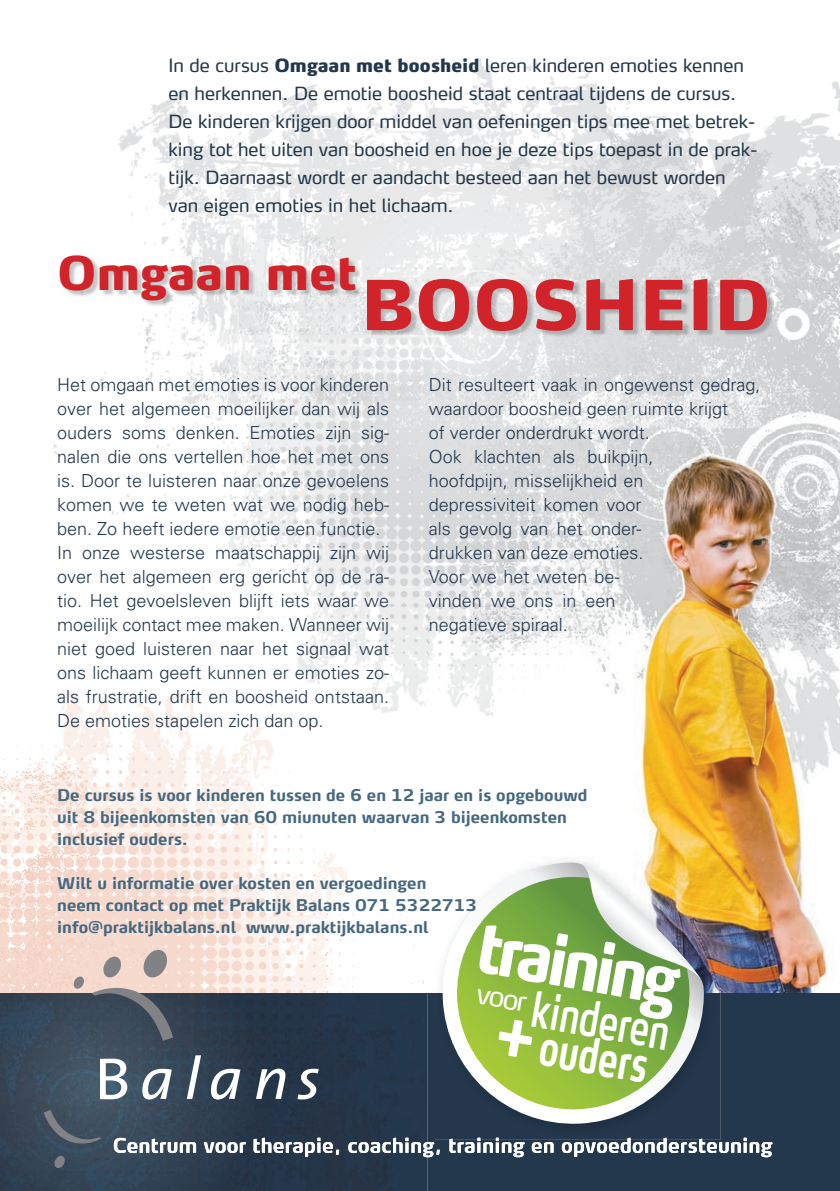
<style>
.page{position:relative;width:840px;height:1191px;background:#fff}
.page>*{position:absolute;margin:0;border:0;box-sizing:border-box;transform-origin:0 0}
.t1{font:800 69.2px "Max TF";color:#fff;scale:.87 1}
.t2{font:900 68px "Max TF";color:#d1232a}
.t3{font:600 48.4px "Max TF";color:#fff;scale:.69 1}
.t4{font:700 48.4px "Max TF";color:#fff;scale:.69 1}
.t5{font:900 46px "Max TF";color:#d1232a}
.t6{font:27.4px "Max TF";color:#fff}
.t7{font:300 18px/24px "Univers";color:#23374b}
.t8{font:18px/28px "Max TF";color:#23374b}
.t9{font:700 16px/22px "Max TF";color:#45687f}
.s1{font-weight:900}
</style>
<div class="page">
<img style="left:0;top:733px;width:427px;height:458px">
<div style="left:427px;top:993px;width:413px;height:198px;background:#24384d"></div>
<img style="left:54px;top:796px;width:373px;height:1px">
<img style="left:118px;top:58px;width:650px;height:199px">
<img style="left:768px;top:81px;width:72px;height:354px">
<img style="left:127px;top:337px;width:426px;height:326px">
<img style="left:553px;top:337px;width:216px;height:98px">
<img style="left:427px;top:663px;width:98px;height:54px">
<img style="left:54px;top:606px;width:373px;height:190px">
<img style="left:527px;top:435px;width:313px;height:558px">
<img style="left:527px;top:796px;width:313px;height:1px">
<svg style="left:114px;top:1137px;width:658px;height:20px"></svg>
<svg style="left:142px;top:1068px;width:30px;height:31px"></svg>
<svg style="left:187px;top:1055px;width:14px;height:44px"></svg>
<svg style="left:211px;top:1068px;width:29px;height:31px"></svg>
<svg style="left:256px;top:1068px;width:30px;height:31px"></svg>
<svg style="left:297px;top:1068px;width:22px;height:31px"></svg>
<svg style="left:100px;top:1058px;width:27px;height:41px"></svg>
<svg style="left:92px;top:986px;width:81px;height:54px;background:#58606b"></svg>
<svg style="left:142px;top:950px;width:26px;height:27px"></svg>
<svg style="left:102px;top:956px;width:20px;height:21px"></svg>
<svg style="left:73px;top:976px;width:11px;height:12px"></svg>
<svg style="left:54px;top:1155px;width:11px;height:13px"></svg>
<svg style="left:44px;top:1109px;width:57px;height:36px;background:#4a5866"></svg>
<div style="left:435px;top:993px;width:285px;height:146px;background:#24374c"></div>
<img style="left:527px;top:854px;width:193px;height:139px">
<img style="left:449px;top:1137px;width:253px;height:2px">
<svg style="left:440px;top:862px;width:264px;height:264px"></svg>
<svg style="left:454px;top:877px;width:238px;height:235px"></svg>
<img style="left:580px;top:864px;width:121px;height:115px">
<img style="left:63px;top:257px;width:710px;height:80px">
<div style="left:496px;top:1017px;width:39px;height:42px;background:#9bc33b"></div>
<p class="t8" style="left:168px;top:51px;width:590px">In de cursus <span class="s1">Omgaan met boosheid</span> leren kinderen emoties kennen en herkennen. De emotie boosheid staat centraal tijdens de cursus.<br>De kinderen krijgen door middel van oefeningen tips mee met betrek&shy;king tot het uiten van boosheid en hoe je deze tips toepast in de prak&shy;tijk. Daarnaast wordt er aandacht besteed aan het bewust worden van eigen emoties in het lichaam.</p>
<h3 class="t5" style="left:57px;top:244px;width:301px">Omgaan met</h3>
<h2 class="t2" style="left:360px;top:262px;width:412px">BOOSHEID</h2>
<p class="t7" style="left:57px;top:372px;width:333px">Het omgaan met emoties is voor kinderen over het algemeen moeilijker dan wij als ouders soms denken. Emoties zijn sig&shy;nalen die ons vertellen hoe het met ons is. Door te luisteren naar onze gevoelens komen we te weten wat we nodig heb&shy;ben. Zo heeft iedere emotie een functie.<br>In onze westerse maatschappij zijn wij over het algemeen erg gericht op de ra&shy;tio. Het gevoelsleven blijft iets waar we moeilijk contact mee maken. Wanneer wij niet goed luisteren naar het signaal wat ons lichaam geeft kunnen er emoties zo&shy;als frustratie, drift en boosheid ontstaan.<br>De emoties stapelen zich dan op.</p>
<p class="t7" style="left:429px;top:372px;width:333px">Dit resulteert vaak in ongewenst gedrag, waardoor boosheid geen ruimte krijgt<br>of verder onderdrukt wordt.<br>Ook klachten als buikpijn,<br>hoofdpijn, misselijkheid en<br>depressiviteit komen voor<br>als gevolg van het onder-<br>drukken van deze emoties.<br>Voor we het weten be-<br>vinden we ons in een<br>negatieve spiraal.</p>
<p class="t9" style="left:57px;top:784px;width:532px">De cursus is voor kinderen tussen de 6 en 12 jaar en is opgebouwd uit 8 bijeenkomsten van 60 miunuten waarvan 3 bijeenkomsten inclusief ouders.</p>
<p class="t9" style="left:57px;top:872px;width:421px">Wilt u informatie over kosten en vergoedingen<br>neem contact op met Praktijk Balans 071 5322713 info@praktijkbalans.nl www.praktijkbalans.nl</p>
<h1 class="t1" style="left:486px;top:903px;width:236px;rotate:10deg">training</h1>
<h3 class="t6" style="left:480px;top:976px;width:52px;rotate:10deg">voor</h3>
<h3 class="t3" style="left:537px;top:978px;width:203px;rotate:10deg">kinderen</h3>
<h3 class="t4" style="left:545px;top:1016px;width:160px;rotate:10deg">ouders</h3>
</div>
